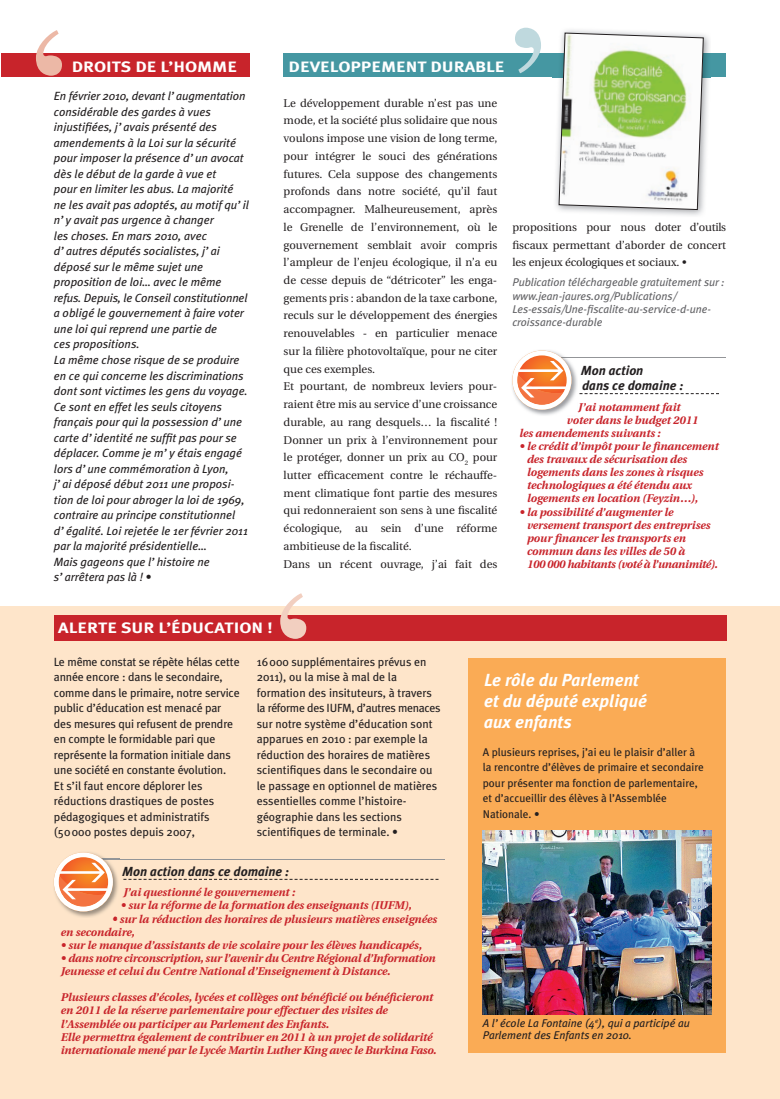
<style>
.page{position:relative;width:780px;height:1099px;background:#fff}
.page>*{position:absolute;margin:0;border:0;box-sizing:border-box;transform-origin:0 0}
.t1{font:italic 700 17.5px/21px "Meta Plus";color:#fff}
.t2{font:15px "Meta Plus Bold Caps";color:#fff;scale:1.2 1}
.t3{font:italic 700 13.12px/15.8px "Meta Plus";color:#231f20}
.t4{font:italic 11.88px/15.5px "Meta Plus";color:#231f20}
.t5{font:11.88px/15.5px "Meta Plus";color:#231f20}
.t6{font:11.25px/17.8px "Utopia";color:#231f20}
.t7{font:italic 700 11.25px/13.1px "Utopia";color:#c8242b}
.t8{font:11.25px/15.5px "Meta Plus";color:#231f20}
.t9{font:italic 11.25px/13.1px "Meta Plus";color:#636366}
.t10{font:italic 11.25px/12.5px "Meta Plus";color:#231f20}
</style>
<div class="page">
<div style="left:283px;top:53px;width:443px;height:24px;background:#4597a2"></div>
<div style="left:1px;top:53px;width:248px;height:24px;background:#c8242b"></div>
<svg style="left:515px;top:28px;width:26px;height:45px"></svg>
<svg style="left:36px;top:30px;width:26px;height:46px"></svg>
<div style="left:0;top:606px;width:780px;height:492px;background:#fee5ca"></div>
<div style="left:54px;top:615px;width:672px;height:25px;background:#c8242b"></div>
<div style="left:468px;top:658px;width:258px;height:394px;background:#faab55"></div>
<img style="left:483px;top:830px;width:228px;height:184px">
<svg style="left:280px;top:593px;width:26px;height:46px"></svg>
<img style="left:552px;top:30px;width:159px;height:186px">
<img style="left:552px;top:53px;width:159px;height:24px">
<svg style="left:558px;top:33px;width:145px;height:177px"></svg>
<hr style="left:78px;top:858px;width:366px;height:1px;background:#939598">
<svg style="left:54px;top:852px;width:384px;height:65px"></svg>
<hr style="left:532px;top:357px;width:194px;height:1px;background:#939598">
<svg style="left:512px;top:350px;width:207px;height:65px"></svg>
<h2 class="t2" style="left:72px;top:58px;width:139px">DROITS DE L’HOMME</h2>
<h2 class="t2" style="left:288px;top:58px;width:181px">DEVELOPPEMENT DURABLE</h2>
<p class="t4" style="left:54px;top:88px;width:196px">En février 2010, devant l’augmentation considérable des gardes à vues injustifiées, j’avais présenté des amendements à la Loi sur la sécurité pour imposer la présence d’un avocat dès le début de la garde à vue et<br>pour en limiter les abus. La majorité<br>ne les avait pas adoptés, au motif qu’il n’y avait pas urgence à changer<br>les choses. En mars 2010, avec d’autres députés socialistes, j’ai déposé sur le même sujet une proposition de loi… avec le même refus. Depuis, le Conseil constitutionnel a obligé le gouvernement à faire voter une loi qui reprend une partie de<br>ces propositions.<br>La même chose risque de se produire en ce qui concerne les discriminations dont sont victimes les gens du voyage.<br>Ce sont en effet les seuls citoyens français pour qui la possession d’une carte d’identité ne suffit pas pour se déplacer. Comme je m’y étais engagé lors d’une commémoration à Lyon, j’ai déposé début 2011 une proposi&shy;tion de loi pour abroger la loi de 1969, contraire au principe constitutionnel d’égalité. Loi rejetée le 1er février 2011 par la majorité présidentielle…<br>Mais gageons que l’histoire ne s’arrêtera pas là ! •</p>
<p class="t6" style="left:283px;top:94px;width:215px">Le développement durable n’est pas une mode, et la société plus solidaire que nous voulons impose une vision de long terme, pour intégrer le souci des générations futures. Cela suppose des changements profonds dans notre société, qu’il faut accompagner. Malheureusement, après le Grenelle de l’environnement, où le gouvernement semblait avoir compris l’ampleur de l’enjeu écologique, il n’a eu de cesse depuis de “détricoter” les enga&shy;gements pris : abandon de la taxe carbone, reculs sur le développement des énergies renouvelables - en particulier menace sur la filière photovoltaïque, pour ne citer que ces exemples.<br>Et pourtant, de nombreux leviers pour&shy;raient être mis au service d’une croissance durable, au rang desquels… la fiscalité !<br>Donner un prix à l’environnement pour le protéger, donner un prix au CO<sub>2</sub> pour lutter efficacement contre le réchauffe&shy;ment climatique font partie des mesures qui redonneraient son sens à une fiscalité écologique, au sein d’une réforme ambitieuse de la fiscalité.<br>Dans un récent ouvrage, j’ai fait des</p>
<p class="t6" style="left:512px;top:218px;width:215px;text-align:justify">propositions pour nous doter d’outils fiscaux permettant d’aborder de concert les enjeux écologiques et sociaux. •</p>
<p class="t9" style="left:512px;top:276px;width:214px">Publication téléchargeable gratuitement sur : www.jean-jaures.org/Publications/ Les-essais/Une-fiscalite-au-service-d-une&shy;croissance-durable</p>
<p class="t3" style="left:580px;top:362px;width:104px">Mon action<br>dans ce domaine :</p>
<p class="t7" style="left:578px;top:400px;width:104px">J’ai notamment fait</p>
<p class="t7" style="left:567px;top:413px;width:133px">voter dans le budget 2011</p>
<p class="t7" style="left:519px;top:426px;width:143px">les amendements suivants :</p>
<p class="t7" style="left:527px;top:439px;width:193px;text-indent:-8px">• le crédit d’impôt pour le financement des travaux de sécurisation des logements dans les zones à risques technologiques a été étendu aux logements en location (Feyzin…),</p>
<p class="t7" style="left:527px;top:505px;width:192px;text-indent:-8px">• la possibilité d’augmenter le versement transport des entreprises pour financer les transports en commun dans les villes de 50 à<br>100 000 habitants (voté à l’unanimité).</p>
<h2 class="t2" style="left:58px;top:619px;width:180px">ALERTE SUR L’ÉDUCATION !</h2>
<p class="t5" style="left:54px;top:653px;width:187px">Le même constat se répète hélas cette année encore : dans le secondaire, comme dans le primaire, notre service public d’éducation est menacé par des mesures qui refusent de prendre en compte le formidable pari que représente la formation initiale dans une société en constante évolution.<br>Et s’il faut encore déplorer les réductions drastiques de postes pédagogiques et administratifs<br>(50 000 postes depuis 2007,</p>
<p class="t5" style="left:257px;top:653px;width:185px">16 000 supplémentaires prévus en 2011), ou la mise à mal de la formation des insituteurs, à travers la réforme des IUFM, d’autres menaces sur notre système d’éducation sont apparues en 2010 : par exemple la réduction des horaires de matières scientifiques dans le secondaire ou le passage en optionnel de matières essentielles comme l’histoire&shy;géographie dans les sections scientifiques de terminale. •</p>
<p class="t3" style="left:122px;top:863px;width:168px">Mon action dans ce domaine :</p>
<p class="t7" style="left:123px;top:885px;width:173px">J’ai questionné le gouvernement :</p>
<p class="t7" style="left:121px;top:899px;width:292px">• sur la réforme de la formation des enseignants (IUFM),</p>
<p class="t7" style="left:61px;top:912px;width:377px;text-indent:51px">• sur la réduction des horaires de plusieurs matières enseignées en secondaire,</p>
<p class="t7" style="left:61px;top:938px;width:363px">• sur le manque d’assistants de vie scolaire pour les élèves handicapés,</p>
<p class="t7" style="left:61px;top:951px;width:376px">• dans notre circonscription, sur l’avenir du Centre Régional d’Information<br>Jeunesse et celui du Centre National d’Enseignement à Distance.</p>
<p class="t7" style="left:61px;top:990px;width:377px">Plusieurs classes d’écoles, lycées et collèges ont bénéficié ou bénéficieront en 2011 de la réserve parlementaire pour effectuer des visites de l’Assemblée ou participer au Parlement des Enfants.<br>Elle permettra également de contribuer en 2011 à un projet de solidarité internationale mené par le Lycée Martin Luther King avec le Burkina Faso.</p>
<h1 class="t1" style="left:484px;top:669px;width:164px">Le rôle du Parlement et du député expliqué aux enfants</h1>
<p class="t8" style="left:483px;top:743px;width:222px">A plusieurs reprises, j’ai eu le plaisir d’aller à la rencontre d’élèves de primaire et secondaire pour présenter ma fonction de parlementaire, et d’accueillir des élèves à l’Assemblée Nationale. •</p>
<p class="t10" style="left:483px;top:1016px;width:208px">A l’école La Fontaine (4<sup>e</sup>), qui a participé au<br>Parlement des Enfants en 2010.</p>
</div>
